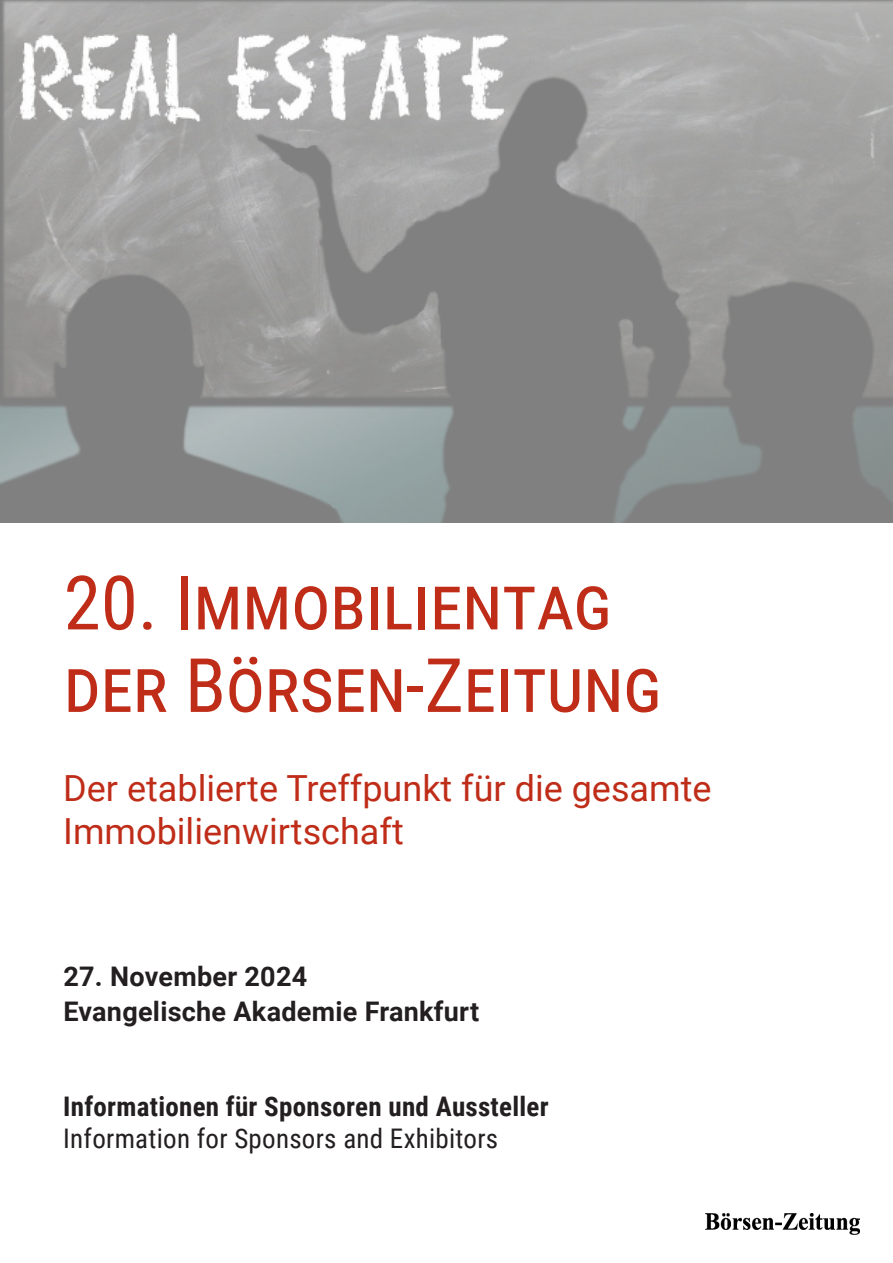
<style>
.page{position:relative;width:893px;height:1263px;background:#fff}
.page>*{position:absolute;margin:0;border:0;box-sizing:border-box;transform-origin:0 0}
.t1{font:75px/82.5px "Roboto Condensed";color:#bf2d19}
.t2{font:36px/43.2px "Roboto";color:#bf2d19}
.t3{font:700 27px "Roboto";letter-spacing:.01em;color:#231f20}
.t4{font:700 27px "Roboto Condensed";letter-spacing:.01em;color:#231f20}
.t5{font:27px "Roboto Condensed";letter-spacing:.01em;color:#231f20}
</style>
<div class="page">
<img style="left:706px;top:1214px;width:153px;height:20px">
<img style="left:0;top:0;width:893px;height:522px">
<p class="t1" style="left:64px;top:559px;width:599px">20. Immobilientag der Börsen-Zeitung</p>
<p class="t2" style="left:63px;top:765px;width:650px">Der etablierte Treffpunkt für die gesamte<br>Immobilienwirtschaft</p>
<p class="t3" style="left:63px;top:957px;width:245px">27. November 2024</p>
<p class="t3" style="left:63px;top:992px;width:417px">Evangelische Akademie Frankfurt</p>
<p class="t4" style="left:63px;top:1087px;width:487px">Informationen für Sponsoren und Aussteller</p>
<p class="t5" style="left:63px;top:1119px;width:436px">Information for Sponsors and Exhibitors</p>
</div>
